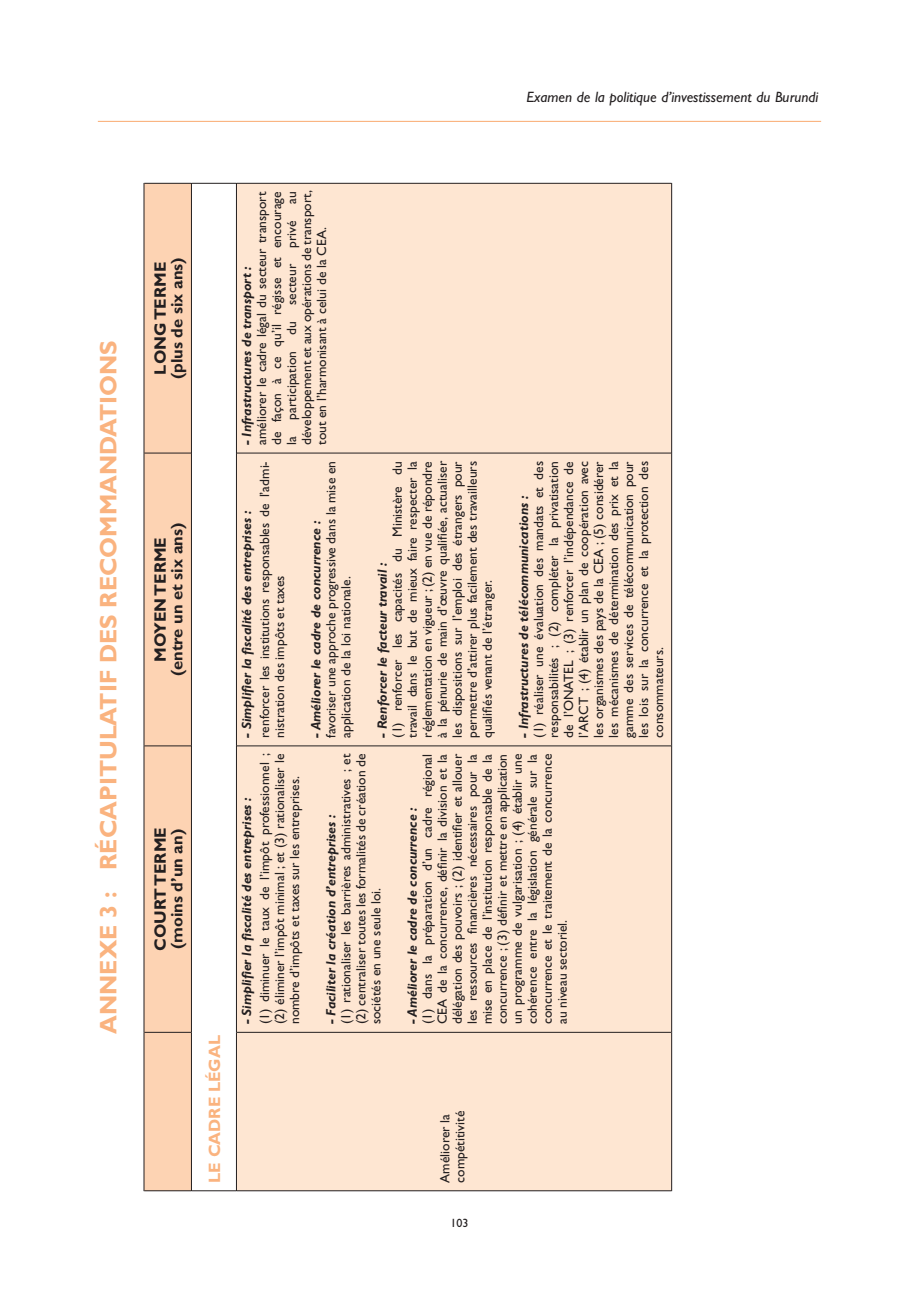
<style>
.page{position:relative;width:919px;height:1289px;background:#fff}
.page>*{position:absolute;margin:0;border:0;box-sizing:border-box;transform-origin:0 0}
.t1{font:700 24px "Gill Sans";color:#fab37f}
.t2{font:700 16.5px/16.5px "Gill Sans";color:#231f20}
.t3{font:700 16.5px "Gill Sans";color:#fab37f}
.t4{font:italic 15px "Gill Sans";color:#231f20}
.t5{font:13.5px/15px "Gill Sans";color:#231f20}
.t6{font:12px "Gill Sans";color:#231f20}
.s1{font-weight:700;font-style:italic}
</style>
<div class="page">
<hr style="left:98px;top:121px;width:723px;height:1px;background:#fab37f">
<div style="left:144px;top:183px;width:47px;height:1007px;background:#fdd3b3"></div>
<div style="left:236px;top:183px;width:435px;height:1007px;background:#fee6d2"></div>
<hr style="left:144px;top:1032px;width:1px;height:159px;background:#231f20">
<hr style="left:144px;top:746px;width:1px;height:286px;background:#231f20">
<hr style="left:144px;top:453px;width:1px;height:293px;background:#231f20">
<hr style="left:144px;top:183px;width:1px;height:270px;background:#231f20">
<hr style="left:191px;top:1032px;width:1px;height:159px;background:#231f20">
<hr style="left:191px;top:746px;width:1px;height:286px;background:#231f20">
<hr style="left:191px;top:453px;width:1px;height:293px;background:#231f20">
<hr style="left:191px;top:183px;width:1px;height:270px;background:#231f20">
<hr style="left:236px;top:1032px;width:1px;height:159px;background:#231f20">
<hr style="left:236px;top:746px;width:1px;height:286px;background:#231f20">
<hr style="left:236px;top:453px;width:1px;height:293px;background:#231f20">
<hr style="left:236px;top:183px;width:1px;height:270px;background:#231f20">
<hr style="left:671px;top:1032px;width:1px;height:159px;background:#231f20">
<hr style="left:671px;top:746px;width:1px;height:286px;background:#231f20">
<hr style="left:671px;top:453px;width:1px;height:293px;background:#231f20">
<hr style="left:671px;top:183px;width:1px;height:270px;background:#231f20">
<hr style="left:144px;top:1190px;width:47px;height:1px;background:#231f20">
<hr style="left:192px;top:1190px;width:44px;height:1px;background:#231f20">
<hr style="left:237px;top:1190px;width:434px;height:1px;background:#231f20">
<hr style="left:144px;top:1031px;width:47px;height:1px;background:#231f20">
<hr style="left:144px;top:745px;width:47px;height:1px;background:#231f20">
<hr style="left:144px;top:452px;width:47px;height:1px;background:#231f20">
<hr style="left:144px;top:183px;width:47px;height:1px;background:#231f20">
<hr style="left:192px;top:183px;width:44px;height:1px;background:#231f20">
<hr style="left:237px;top:1031px;width:434px;height:1px;background:#231f20">
<hr style="left:237px;top:745px;width:434px;height:1px;background:#231f20">
<hr style="left:237px;top:452px;width:434px;height:1px;background:#231f20">
<hr style="left:237px;top:183px;width:434px;height:1px;background:#231f20">
<p class="t1" style="left:94px;top:1033px;width:695px;rotate:-90deg">ANNEXE 3 : RÉCAPITULATIF DES RECOMMANDATIONS</p>
<p class="t4" style="left:526px;top:88px;width:293px">Examen de la politique d’investissement du Burundi</p>
<p class="t2" style="left:152px;top:379px;width:124px;rotate:-90deg">LONG TERME (plus de six ans)</p>
<p class="t2" style="left:152px;top:676px;width:155px;text-align:center;rotate:-90deg">MOYEN TERME (entre un et six ans)</p>
<p class="t2" style="left:152px;top:950px;width:125px;rotate:-90deg">COURT TERME (moins d’un an)</p>
<p class="t3" style="left:205px;top:1182px;width:149px;rotate:-90deg">LE CADRE LÉGAL</p>
<p class="t5" style="left:239px;top:445px;width:256px;rotate:-90deg"><span class="s1">- Infrastructures de transport :<br></span>améliorer le cadre légal du secteur transport de façon à ce qu’il régisse et encourage la participation du secteur privé au développement et aux opérations de transport, tout en l’harmonisant à celui de la CEA.</p>
<p class="t5" style="left:237px;top:737px;width:278px;line-height:18px;rotate:-90deg"><span class="s1">- Simplifier la fiscalité des entreprises : </span>renforcer les institutions responsables de l’admi-</p>
<p class="t5" style="left:272px;top:737px;width:164px;rotate:-90deg">nistration des impôts et taxes</p>
<p class="t5" style="left:308px;top:737px;width:278px;rotate:-90deg"><span class="s1">- Améliorer le cadre de concurrence :<br></span>favoriser une approche progressive dans la mise en application de la loi nationale.</p>
<p class="t5" style="left:374px;top:737px;width:278px;rotate:-90deg"><span class="s1">- Renforcer le facteur travail :<br></span>(1) renforcer les capacités du Ministère du travail dans le but de mieux faire respecter la réglementation en vigueur ; (2) en vue de répondre à la pénurie de main d’œuvre qualifiée, actualiser les dispositions sur l’emploi des étrangers pour permettre d’attirer plus facilement des travailleurs qualifiés venant de l’étranger.</p>
<p class="t5" style="left:516px;top:737px;width:278px;rotate:-90deg"><span class="s1">- Infrastructures de télécommunications :<br></span>(1) réaliser une évaluation des mandats et des responsabilités ; (2) compléter la privatisation de l’ONATEL ; (3) renforcer l’indépendance de l’ARCT ; (4) établir un plan de coopération avec les organismes des pays de la CEA ; (5) considérer les mécanismes de détermination des prix et la gamme des services de télécommunication pour les lois sur la concurrence et la protection des consommateurs.</p>
<p class="t5" style="left:237px;top:1024px;width:273px;line-height:18px;rotate:-90deg"><span class="s1">- Simplifier la fiscalité des entreprises :<br></span>(1) diminuer le taux de l’impôt professionnel ;</p>
<p class="t5" style="left:272px;top:1024px;width:272px;rotate:-90deg">(2) éliminer l’impôt minimal ; et (3) rationaliser le nombre d’impôts et taxes sur les entreprises.</p>
<p class="t5" style="left:323px;top:1024px;width:272px;rotate:-90deg"><span class="s1">- Faciliter la création d’entreprises :<br></span>(1) rationaliser les barrières administratives ; et (2) centraliser toutes les formalités de création de sociétés en une seule loi.</p>
<p class="t5" style="left:404px;top:1024px;width:272px;rotate:-90deg"><span class="s1">- Améliorer le cadre de concurrence :<br></span>(1) dans la préparation d’un cadre régional CEA de la concurrence, définir la division et la délégation des pouvoirs ; (2) identifier et allouer les ressources financières nécessaires pour la mise en place de l’institution responsable de la concurrence ; (3) définir et mettre en application un programme de vulgarisation ; (4) établir une cohérence entre la législation générale sur la concurrence et le traitement de la concurrence au niveau sectoriel.</p>
<p class="t5" style="left:437px;top:1182px;width:73px;rotate:-90deg">Améliorer la compétitivité</p>
<p class="t6" style="left:450px;top:1216px;width:19px">103</p>
</div>
